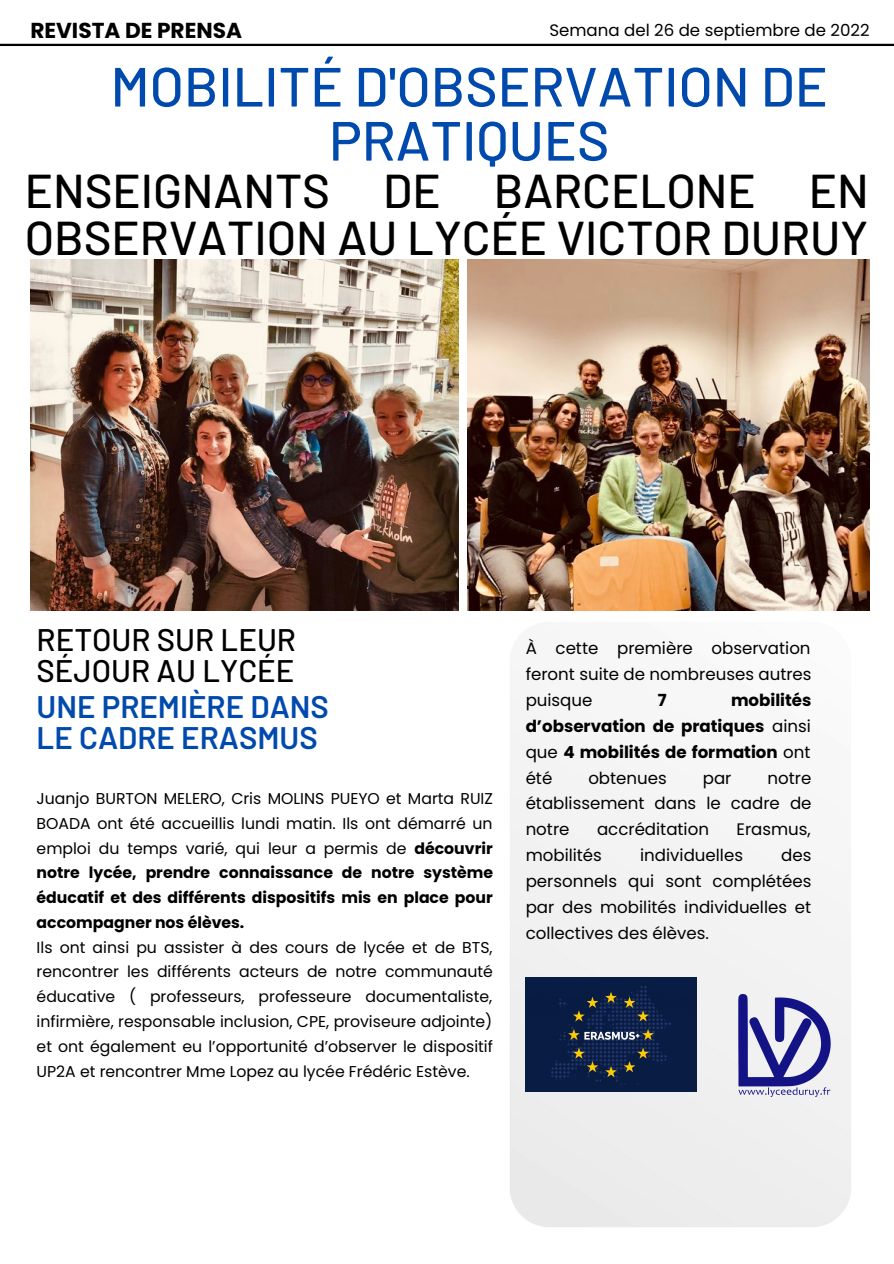
<style>
.page{position:relative;width:894px;height:1264px;background:#fff}
.page>*{position:absolute;margin:0;border:0;box-sizing:border-box;transform-origin:0 0}
.t1{font:500 55.2px/54px "Barlow";color:#004aad;text-align:center}
.t2{font:500 47.4px/47.2px "Barlow";color:#000}
.t3{font:600 31.2px/30.5px "Barlow";color:#004aad}
.t4{font:500 31.2px/30.3px "Barlow";color:#000}
.t5{font:700 21.6px "Poppins";color:#000}
.t6{font:16.65px/26px "Poppins";color:#000;text-align:justify}
.t7{font:700 16.65px/26px "Poppins";color:#000;text-align:justify}
.t8{font:15.75px/24.8px "Poppins";color:#000;text-align:justify}
.s1{font-weight:700}
.s2{font-weight:400}
</style>
<div class="page">
<div style="left:510px;top:665px;width:341px;height:562px;background:#f3f3f3"></div>
<hr style="left:0;top:44px;width:893px;height:2px;background:#000">
<img style="left:30px;top:259px;width:428px;height:352px">
<img style="left:525px;top:977px;width:171px;height:113px">
<img style="left:729px;top:966px;width:110px;height:155px">
<img style="left:467px;top:259px;width:402px;height:352px">
<h3 class="t5" style="left:30px;top:15px;width:213px">REVISTA DE PRENSA</h3>
<p class="t6" style="left:549px;top:17px;width:321px">Semana del 26 de septiembre de 2022</p>
<h1 class="t1" style="left:110px;top:57px;width:718px">MOBILITÉ D'OBSERVATION DE<br>PRATIQUES</h1>
<h2 class="t2" style="left:25px;top:165px;width:845px">ENSEIGNANTS DE BARCELONE EN<br>OBSERVATION AU LYCÉE VICTOR DURUY</h2>
<h3 class="t4" style="left:37px;top:624px;width:261px">RETOUR SUR LEUR<br>SÉJOUR AU LYCÉE</h3>
<h3 class="t3" style="left:37px;top:690px;width:294px">UNE PREMIÈRE DANS<br>LE CADRE ERASMUS</h3>
<p class="t8" style="left:37px;top:786px;width:458px">Juanjo BURTON MELERO, Cris MOLINS PUEYO et Marta RUIZ BOADA ont été accueillis lundi matin. Ils ont démarré un emploi du temps varié, qui leur a permis de <span class="s1">découvrir notre lycée, prendre connaissance de notre système éducatif et des différents dispositifs mis en place pour accompagner nos élèves.</span></p>
<p class="t8" style="left:37px;top:934px;width:458px">Ils ont ainsi pu assister à des cours de lycée et de BTS, rencontrer les différents acteurs de notre communauté éducative ( professeurs, professeure documentaliste, infirmière, responsable inclusion, CPE, proviseure adjointe) et ont également eu l’opportunité d’observer le dispositif UP2A et rencontrer Mme Lopez au lycée Frédéric Estève.</p>
<p class="t6" style="left:525px;top:635px;width:287px">À cette première observation feront suite de nombreuses autres puisque</p>
<p class="t7" style="left:525px;top:687px;width:287px;text-indent:205px">mobilités d’observation de pratiques <span class="s2">ainsi que</span> 4 mobilités de formation <span class="s2">ont été</span></p>
<p class="t7" style="left:657px;top:687px;width:10px">7</p>
<p class="t6" style="left:588px;top:764px;width:80px">obtenues</p>
<p class="t6" style="left:702px;top:764px;width:30px">par</p>
<p class="t6" style="left:525px;top:764px;width:287px;text-indent:242px">notre établissement dans le cadre de notre</p>
<p class="t6" style="left:597px;top:816px;width:113px">accréditation</p>
<p class="t6" style="left:736px;top:816px;width:76px">Erasmus,</p>
<p class="t6" style="left:525px;top:842px;width:78px">mobilités</p>
<p class="t6" style="left:640px;top:842px;width:104px">individuelles</p>
<p class="t6" style="left:525px;top:842px;width:287px;text-indent:255px">des personnels qui sont complétées par des mobilités individuelles et collectives des élèves.</p>
</div>
